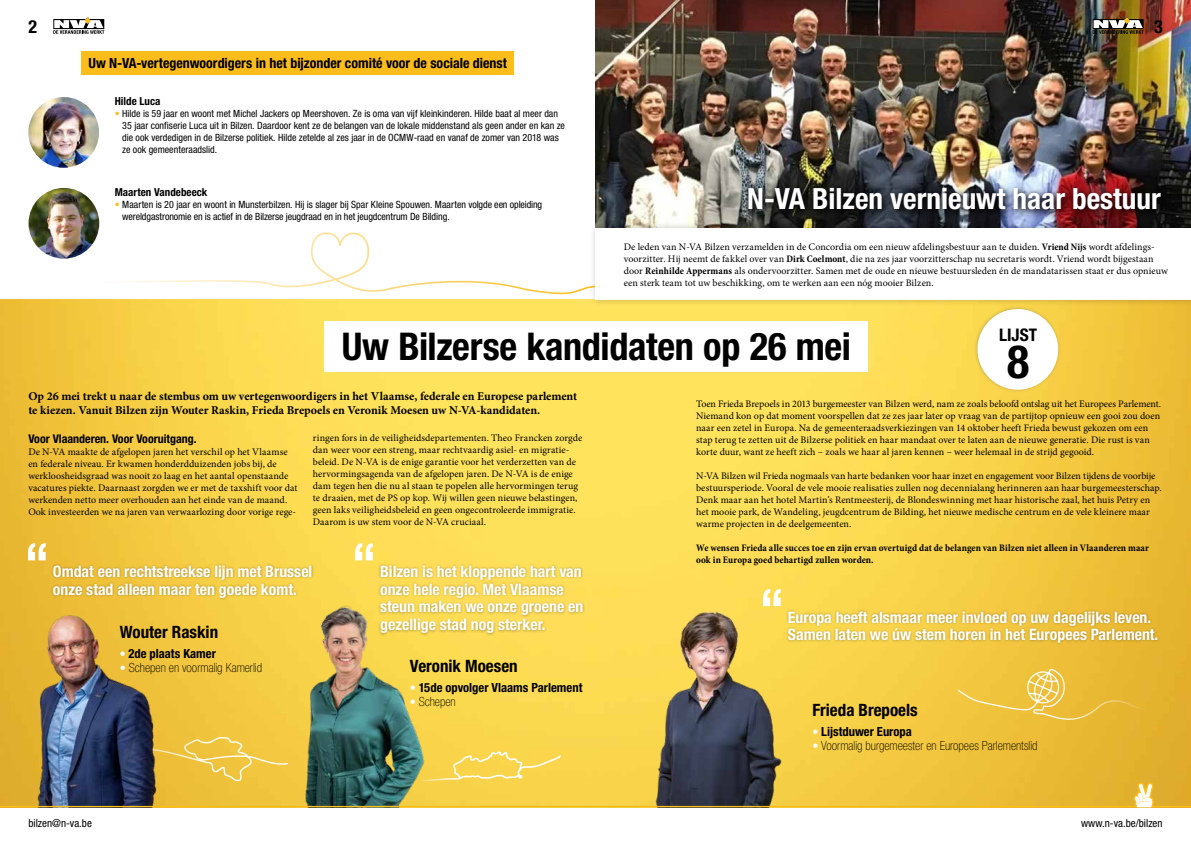
<style>
.page{position:relative;width:1191px;height:842px;background:#fff}
.page>*{position:absolute;margin:0;border:0;box-sizing:border-box;transform-origin:0 0}
.t1{font:700 condensed 46px "Helvetica Neue LT Std";color:#000}
.t2{font:700 condensed 38.3px "Helvetica Neue LT Std";letter-spacing:-.01em;color:#000}
.t3{font:700 condensed 29.2px "Helvetica Neue LT Std";color:#fff}
.t4{font:700 condensed 18px "Helvetica Neue LT Std";color:#000}
.t5{font:700 condensed 17.4px "Helvetica Neue LT Std";color:#000}
.t6{font:700 condensed 17px "Helvetica Neue LT Std";color:#000}
.t7{font:700 condensed 15.8px/17.8px "Helvetica Neue LT Std";color:#fff}
.t8{font:700 condensed 14px "Helvetica Neue LT Std";color:#000}
.t9{font:100 condensed 12.6px "Helvetica Neue LT Std";color:#000}
.t10{font:700 condensed 12.6px "Helvetica Neue LT Std";color:#000}
.t11{font:700 12px/14px "Minion Pro";letter-spacing:-.005em;color:#000}
.t12{font:700 condensed 12px "Helvetica Neue LT Std";color:#000}
.t13{font:condensed 11px "Helvetica Neue LT Std";color:#000}
.t14{font:700 condensed 11px "Helvetica Neue LT Std";letter-spacing:.005em;color:#000}
.t15{font:10px/12px "Minion Pro";color:#000}
.t16{font:condensed 10px/12px "Helvetica Neue LT Std";color:#000}
.t17{font:700 condensed 10px/12px "Minion Pro";letter-spacing:.005em;color:#000}
.s1{color:#fcbd1c}
.s2{font-weight:700;font-stretch:condensed}
.s3{font-weight:400;font-size:12px;color:#fff}
</style>
<div class="page">
<img style="left:0;top:300px;width:1191px;height:436px">
<div style="left:325px;top:321px;width:543px;height:50px;background:#fff"></div>
<img style="left:28px;top:97px;width:71px;height:71px;border-radius:35px">
<img style="left:29px;top:188px;width:70px;height:71px;border-radius:35px">
<div style="left:81px;top:51px;width:433px;height:24px;background:#fcbd1c"></div>
<img style="left:595px;top:0;width:596px;height:222px">
<svg style="left:743px;top:183px;width:427px;height:36px;background:#3b2e36"></svg>
<div style="left:744px;top:183px;width:421px;height:31px;background:#000;opacity:.3"></div>
<svg style="left:28px;top:543px;width:18px;height:17px"></svg>
<div style="left:51px;top:563px;width:263px;height:37px;background:#000;opacity:.3"></div>
<svg style="left:763px;top:589px;width:17px;height:9px"></svg>
<div style="left:785px;top:609px;width:375px;height:37px;background:#000;opacity:.3"></div>
<svg style="left:29px;top:232px;width:560px;height:63px"></svg>
<svg style="left:355px;top:543px;width:18px;height:17px"></svg>
<div style="left:378px;top:563px;width:207px;height:73px;background:#000;opacity:.3"></div>
<div style="left:589px;top:222px;width:602px;height:84px;background:#000;opacity:.2"></div>
<div style="left:595px;top:228px;width:596px;height:72px;background:#fff"></div>
<svg style="left:957px;top:668px;width:234px;height:53px;background:#ebbe3f"></svg>
<img style="left:291px;top:589px;width:155px;height:147px">
<img style="left:630px;top:598px;width:174px;height:138px">
<img style="left:13px;top:600px;width:188px;height:136px">
<svg style="left:969px;top:300px;width:97px;height:98px"></svg>
<svg style="left:0;top:736px;width:1191px;height:71px;background:#baa145"></svg>
<svg style="left:53px;top:17px;width:51px;height:17px"></svg>
<svg style="left:1092px;top:17px;width:51px;height:17px"></svg>
<h3 class="t4" style="left:28px;top:15px;width:10px">2</h3>
<h3 class="t4" style="left:1154px;top:15px;width:10px">3</h3>
<h3 class="t8" style="left:88px;top:54px;width:420px">Uw N-VA-vertegenwoordigers in het bijzonder comité voor de sociale dienst</h3>
<p class="t14" style="left:115px;top:94px;width:47px">Hilde Luca</p>
<p class="t16" style="left:122px;top:107px;width:444px;text-indent:-7px"><span class="s1">•</span> Hilde is 59 jaar en woont met Michel Jackers op Meershoven. Ze is oma van vijf kleinkinderen. Hilde baat al meer dan 35 jaar confiserie Luca uit in Bilzen. Daardoor kent ze de belangen van de lokale middenstand als geen ander en kan ze die ook verdedigen in de Bilzerse politiek. Hilde zetelde al zes jaar in de OCMW-raad en vanaf de zomer van 2018 was ze ook gemeenteraadslid.</p>
<p class="t14" style="left:115px;top:185px;width:94px">Maarten Vandebeeck</p>
<p class="t16" style="left:122px;top:198px;width:421px;text-indent:-7px"><span class="s1">•</span> Maarten is 20 jaar en woont in Munsterbilzen. Hij is slager bij Spar Kleine Spouwen. Maarten volgde een opleiding wereldgastronomie en is actief in de Bilzerse jeugdraad en in het jeugdcentrum De Bilding.</p>
<h3 class="t3" style="left:747px;top:181px;width:415px">N-VA Bilzen vernieuwt haar bestuur</h3>
<p class="t15" style="left:624px;top:240px;width:545px">De leden van N-VA Bilzen verzamelden in de Concordia om een nieuw afdelingsbestuur aan te duiden. <span class="s2">Vriend Nijs</span> wordt afdelings&shy;voorzitter. Hij neemt de fakkel over van <span class="s2">Dirk Coelmont</span>, die na zes jaar voorzitterschap nu secretaris wordt. Vriend wordt bijgestaan door <span class="s2">Reinhilde Appermans</span> als ondervoorzitter. Samen met de oude en nieuwe bestuursleden én de mandatarissen staat er dus opnieuw een sterk team tot uw beschikking, om te werken aan een nóg mooier Bilzen.</p>
<h2 class="t2" style="left:342px;top:323px;width:511px">Uw Bilzerse kandidaten op 26 mei</h2>
<h3 class="t5" style="left:999px;top:324px;width:39px">LIJST</h3>
<h1 class="t1" style="left:1007px;top:334px;width:24px">8</h1>
<p class="t11" style="left:28px;top:389px;width:550px">Op 26 mei trekt u naar de stembus om uw vertegenwoordigers in het Vlaamse, federale en Europese parlement te kiezen. Vanuit Bilzen zijn Wouter Raskin, Frieda Brepoels en Veronik Moesen uw N-VA-kandidaten.</p>
<p class="t12" style="left:28px;top:431px;width:170px">Voor Vlaanderen. Voor Vooruitgang.</p>
<p class="t15" style="left:28px;top:445px;width:271px">De N-VA maakte de afgelopen jaren het verschil op het Vlaamse en federale niveau. Er kwamen honderdduizenden jobs bij, de werkloosheidsgraad was nooit zo laag en het aantal openstaande vacatures piekte. Daarnaast zorgden we er met de taxshift voor dat werkenden netto meer overhouden aan het einde van de maand.<br>Ook investeerden we na jaren van verwaarlozing door vorige rege-</p>
<p class="t15" style="left:313px;top:431px;width:271px">ringen fors in de veiligheidsdepartementen. Theo Francken zorgde dan weer voor een streng, maar rechtvaardig asiel- en migratie&shy;beleid. De N-VA is de enige garantie voor het verderzetten van de hervormingsagenda van de afgelopen jaren. De N-VA is de enige dam tegen hen die nu al staan te popelen alle hervormingen terug te draaien, met de PS op kop. Wij willen geen nieuwe belastingen, geen laks veiligheidsbeleid en geen ongecontroleerde immigratie.<br>Daarom is uw stem voor de N-VA cruciaal.</p>
<h3 class="t7" style="left:53px;top:562px;width:261px">Omdat een rechtstreekse lijn met Brussel onze stad alleen maar ten goede komt.</h3>
<h3 class="t6" style="left:120px;top:621px;width:100px">Wouter Raskin</h3>
<p class="t10" style="left:120px;top:645px;width:97px"><span class="s3">•</span> 2de plaats Kamer</p>
<p class="t9" style="left:120px;top:660px;width:144px"><span class="s3">•</span> Schepen en voormalig Kamerlid</p>
<h3 class="t7" style="left:380px;top:562px;width:205px">Bilzen is het kloppende hart van onze hele regio. Met Vlaamse steun maken we onze groene en gezellige stad nog sterker.</h3>
<h3 class="t6" style="left:410px;top:655px;width:109px">Veronik Moesen</h3>
<p class="t10" style="left:410px;top:679px;width:174px"><span class="s3">•</span> 15de opvolger Vlaams Parlement</p>
<p class="t9" style="left:410px;top:694px;width:47px"><span class="s3">•</span> Schepen</p>
<p class="t15" style="left:696px;top:397px;width:466px">Toen Frieda Brepoels in 2013 burgemeester van Bilzen werd, nam ze zoals beloofd ontslag uit het Europees Parlement.<br>Niemand kon op dat moment voorspellen dat ze zes jaar later op vraag van de partijtop opnieuw een gooi zou doen naar een zetel in Europa. Na de gemeenteraadsverkiezingen van 14 oktober heeft Frieda bewust gekozen om een stap terug te zetten uit de Bilzerse politiek en haar mandaat over te laten aan de nieuwe generatie. Die rust is van korte duur, want ze heeft zich – zoals we haar al jaren kennen – weer helemaal in de strijd gegooid.</p>
<p class="t15" style="left:696px;top:469px;width:467px">N-VA Bilzen wil Frieda nogmaals van harte bedanken voor haar inzet en engagement voor Bilzen tijdens de voorbije bestuursperiode. Vooral de vele mooie realisaties zullen nog decennialang herinneren aan haar burgemeesterschap.<br>Denk maar aan het hotel Martin’s Rentmeesterij, de Blondeswinning met haar historische zaal, het huis Petry en het mooie park, de Wandeling, jeugdcentrum de Bilding, het nieuwe medische centrum en de vele kleinere maar warme projecten in de deelgemeenten.</p>
<p class="t17" style="left:696px;top:541px;width:454px">We wensen Frieda alle succes toe en zijn ervan overtuigd dat de belangen van Bilzen niet alleen in Vlaanderen maar ook in Europa goed behartigd zullen worden.</p>
<h3 class="t7" style="left:788px;top:608px;width:372px">Europa heeft alsmaar meer invloed op uw dagelijks leven.<br>Samen laten we úw stem horen in het Europees Parlement.</h3>
<h3 class="t6" style="left:812px;top:699px;width:107px">Frieda Brepoels</h3>
<p class="t10" style="left:812px;top:723px;width:101px"><span class="s3">•</span> Lijstduwer Europa</p>
<p class="t9" style="left:812px;top:738px;width:227px"><span class="s3">•</span> Voormalig burgemeester en Europees Parlementslid</p>
<p class="t13" style="left:28px;top:817px;width:65px">bilzen@n-va.be</p>
<p class="t13" style="left:1081px;top:817px;width:83px">www.n-va.be/bilzen</p>
</div>
